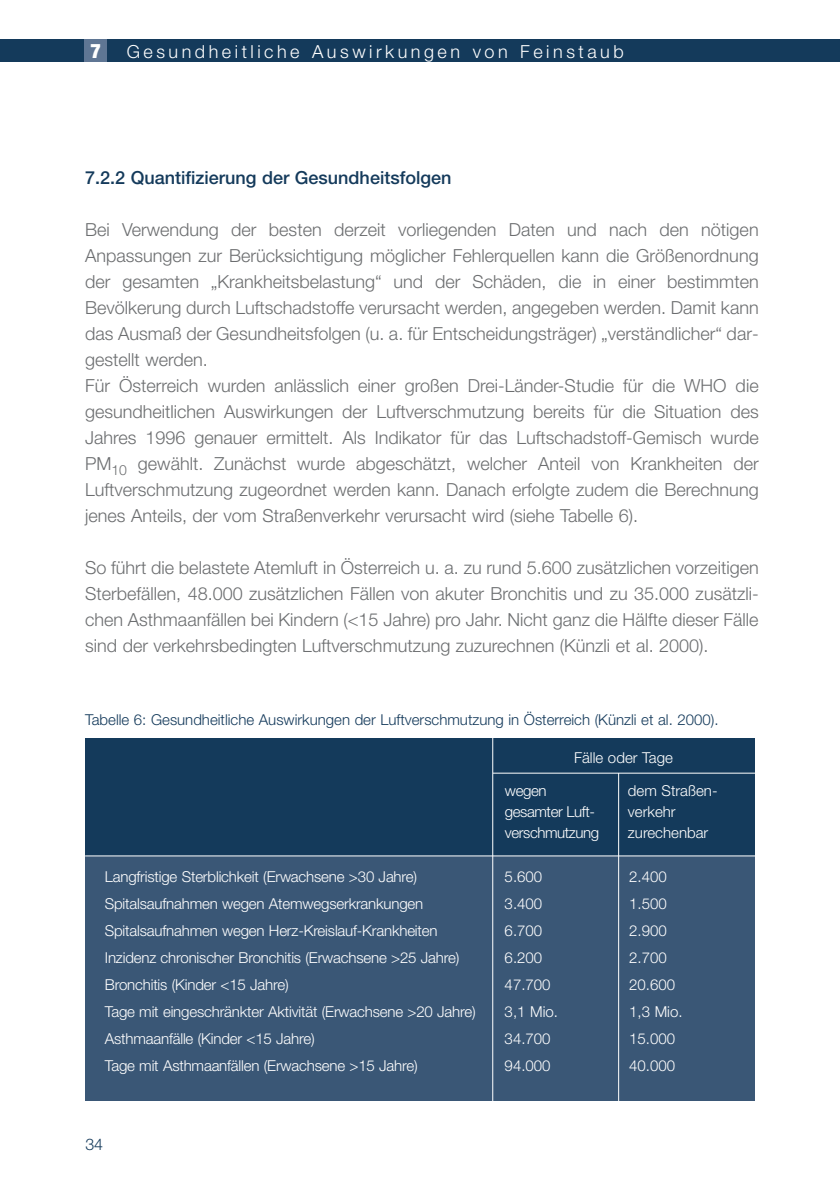
<style>
.page{position:relative;width:840px;height:1191px;background:#fff}
.page>*{position:absolute;margin:0;border:0;box-sizing:border-box;transform-origin:0 0}
.t1{font:900 condensed 20px "Helvetica Neue";color:#fff}
.t2{font:300 18px/26px "Helvetica Neue";color:#6c6e70}
.t3{font:500 18px "Helvetica Neue";color:#143a5b}
.t4{font:300 18px "Helvetica Neue";letter-spacing:.195em;color:#fff}
.t5{font:300 16px "Helvetica Neue";color:#143a5b}
.t6{font:300 15px/27px "Helvetica Neue";letter-spacing:-.01em;color:#fff}
.t7{font:300 15px "Helvetica Neue";color:#143a5b}
.t8{font:300 15px/21.4px "Helvetica Neue";letter-spacing:-.03em;color:#fff}
</style>
<div class="page">
<div style="left:0;top:39px;width:839px;height:23px;background:#143a5b"></div>
<div style="left:85px;top:39px;width:22px;height:23px;background:#5f7694"></div>
<div style="left:85px;top:759px;width:669px;height:341px;background:#3a5776"></div>
<div style="left:85px;top:738px;width:669px;height:118px;background:#143a5b"></div>
<hr style="left:492px;top:773px;width:265px;height:1px;background:#fff">
<hr style="left:85px;top:855px;width:673px;height:1px;background:#fff">
<hr style="left:492px;top:729px;width:1px;height:372px;background:#fff">
<hr style="left:618px;top:773px;width:1px;height:328px;background:#fff">
<p class="t1" style="left:91px;top:44px;width:12px">7</p>
<p class="t4" style="left:127px;top:45px;width:498px">Gesundheitliche Auswirkungen von Feinstaub</p>
<p class="t3" style="left:85px;top:171px;width:367px">7.2.2 Quantifizierung der Gesundheitsfolgen</p>
<p class="t2" style="left:85px;top:218px;width:674px">Bei Verwendung der besten derzeit vorliegenden Daten und nach den nötigen Anpassungen zur Berücksichtigung möglicher Fehlerquellen kann die Größenordnung der gesamten „Krankheitsbelastung“ und der Schäden, die in einer bestimmten Bevölkerung durch Luftschadstoffe verursacht werden, angegeben werden. Damit kann das Ausmaß der Gesundheitsfolgen (u. a. für Entscheidungsträger) „verständlicher“ dar&shy;gestellt werden.<br>Für Österreich wurden anlässlich einer großen Drei-Länder-Studie für die WHO die gesundheitlichen Auswirkungen der Luftverschmutzung bereits für die Situation des Jahres 1996 genauer ermittelt. Als Indikator für das Luftschadstoff-Gemisch wurde PM<sub>10</sub> gewählt. Zunächst wurde abgeschätzt, welcher Anteil von Krankheiten der Luftverschmutzung zugeordnet werden kann. Danach erfolgte zudem die Berechnung jenes Anteils, der vom Straßenverkehr verursacht wird (siehe Tabelle 6).</p>
<p class="t2" style="left:85px;top:556px;width:674px;text-align:justify">So führt die belastete Atemluft in Österreich u. a. zu rund 5.600 zusätzlichen vorzeitigen Sterbefällen, 48.000 zusätzlichen Fällen von akuter Bronchitis und zu 35.000 zusätzli&shy;chen Asthmaanfällen bei Kindern (&lt;15 Jahre) pro Jahr. Nicht ganz die Hälfte dieser Fälle sind der verkehrsbedingten Luftverschmutzung zuzurechnen (Künzli et al. 2000).</p>
<p class="t7" style="left:85px;top:714px;width:634px">Tabelle 6: Gesundheitliche Auswirkungen der Luftverschmutzung in Österreich (Künzli et al. 2000).</p>
<p class="t6" style="left:573px;top:745px;width:100px">Fälle oder Tage</p>
<p class="t8" style="left:504px;top:781px;width:96px">wegen gesamter Luft&shy;verschmutzung</p>
<p class="t6" style="left:627px;top:781px;width:91px;line-height:21.4px">dem Straßen&shy;verkehr zurechenbar</p>
<p class="t6" style="left:105px;top:864px;width:372px">Langfristige Sterblichkeit (Erwachsene &gt;30 Jahre)<br>Spitalsaufnahmen wegen Atemwegserkrankungen Spitalsaufnahmen wegen Herz-Kreislauf-Krankheiten Inzidenz chronischer Bronchitis (Erwachsene &gt;25 Jahre)<br>Bronchitis (Kinder &lt;15 Jahre)<br>Tage mit eingeschränkter Aktivität (Erwachsene &gt;20 Jahre)<br>Asthmaanfälle (Kinder &lt;15 Jahre)<br>Tage mit Asthmaanfällen (Erwachsene &gt;15 Jahre)</p>
<p class="t6" style="left:504px;top:864px;width:55px">5.600<br>3.400<br>6.700<br>6.200<br>47.700<br>3,1 Mio.<br>34.700<br>94.000</p>
<p class="t6" style="left:628px;top:864px;width:55px">2.400<br>1.500<br>2.900<br>2.700<br>20.600<br>1,3 Mio.<br>15.000<br>40.000</p>
<p class="t5" style="left:85px;top:1138px;width:19px">34</p>
</div>
